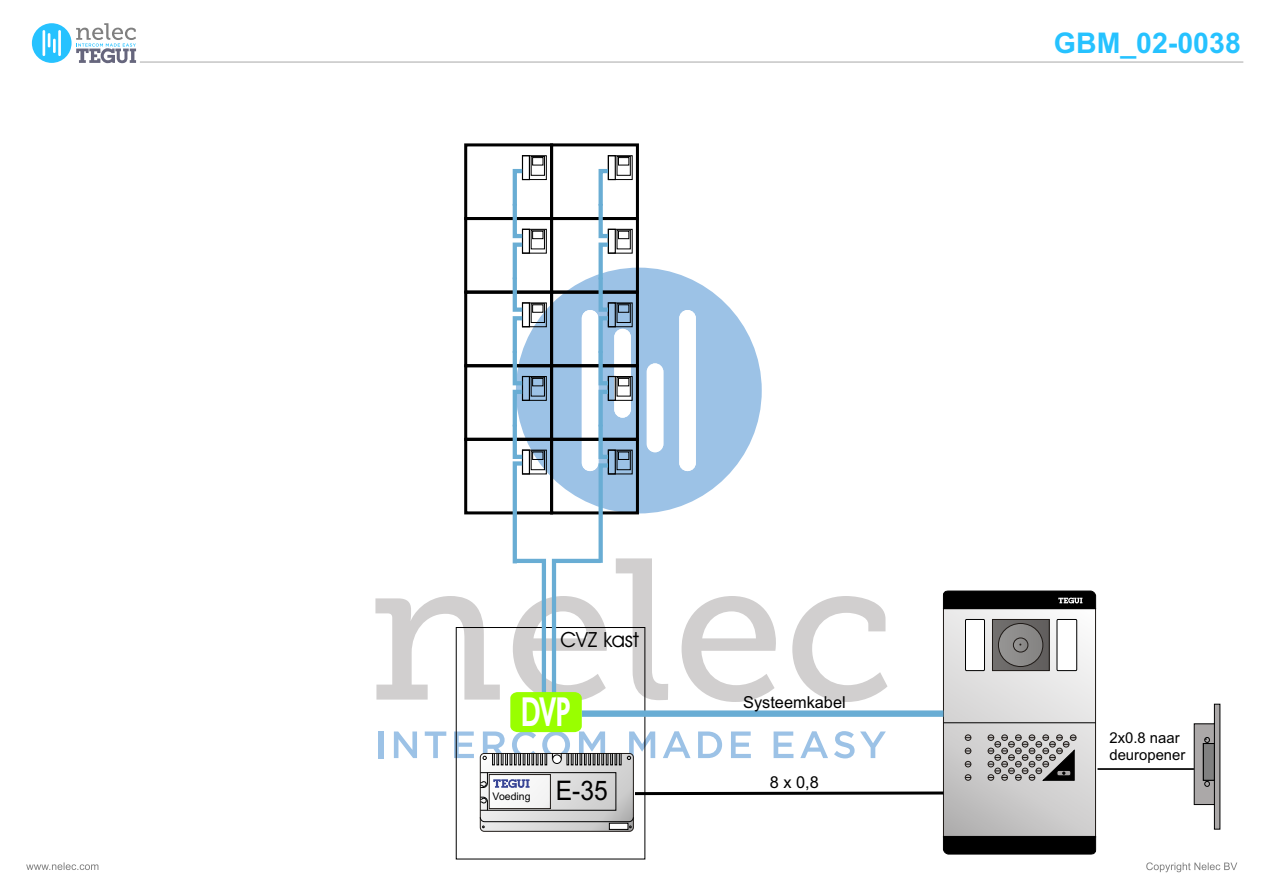
<style>
.page{position:relative;width:1263px;height:893px;background:#fff}
.page>*{position:absolute;margin:0;border:0;box-sizing:border-box;transform-origin:0 0}
.t1{font:700 40.2px "Avant Garde IT Cby BT";color:#fff;scale:.7 1}
.t2{font:700 28.5px "Arial";color:#26c2ff}
.t3{font:27px "Arial";color:#000;scale:.91 1}
.t4{font:21px "Avant Garde IT Cby BT";color:#000}
.t5{font:16.5px "Arial";color:#000}
.t6{font:15px/16.8px "Arial";color:#000}
.t7{font:10.5px "Arial";color:#000}
</style>
<div class="page">
<svg style="left:26px;top:862px;width:72px;height:8px"></svg>
<svg style="left:1146px;top:862px;width:91px;height:10px"></svg>
<hr style="left:140px;top:61px;width:1103px;height:2px;background:#ccc">
<svg style="left:633px;top:670px;width:35px;height:30px"></svg>
<svg style="left:681px;top:596px;width:95px;height:106px"></svg>
<svg style="left:792px;top:596px;width:95px;height:106px"></svg>
<svg style="left:663px;top:731px;width:27px;height:27px"></svg>
<svg style="left:698px;top:731px;width:24px;height:27px"></svg>
<svg style="left:731px;top:731px;width:20px;height:27px"></svg>
<svg style="left:773px;top:731px;width:20px;height:27px"></svg>
<svg style="left:800px;top:731px;width:28px;height:27px"></svg>
<svg style="left:834px;top:731px;width:20px;height:27px"></svg>
<svg style="left:860px;top:731px;width:26px;height:27px"></svg>
<svg style="left:621px;top:268px;width:141px;height:245px;fill:#9cc2e6"></svg>
<div style="left:614px;top:329px;width:17px;height:89px;background:#fff;border-radius:8px"></div>
<div style="left:679px;top:310px;width:17px;height:161px;background:#fff;border-radius:8px"></div>
<div style="left:647px;top:363px;width:16px;height:89px;background:#fff;border-radius:8px"></div>
<div style="left:32px;top:23px;width:40px;height:40px;background:#26c2ff;border-radius:50%"></div>
<hr style="left:43px;top:30px;width:2px;height:26px;background:#fff">
<svg style="left:48px;top:33px;width:2px;height:14px"></svg>
<hr style="left:58px;top:30px;width:3px;height:26px;background:#fff">
<hr style="left:53px;top:39px;width:3px;height:14px;background:#fff">
<svg style="left:76px;top:23px;width:60px;height:40px"></svg>
<div style="left:464px;top:143px;width:89px;height:77px;border:3px solid #000"></div>
<div style="left:550px;top:291px;width:89px;height:76px;border:3px solid #000"></div>
<div style="left:550px;top:364px;width:89px;height:77px;border:3px solid #000"></div>
<div style="left:550px;top:438px;width:89px;height:76px;border:3px solid #000"></div>
<div style="left:550px;top:217px;width:89px;height:77px;border:3px solid #000"></div>
<div style="left:550px;top:143px;width:89px;height:77px;border:3px solid #000"></div>
<div style="left:522px;top:155px;width:25px;height:25px;border:1px solid #000"></div>
<div style="left:522px;top:155px;width:8px;height:25px;border:1px solid #000"></div>
<div style="left:531px;top:156px;width:14px;height:19px;border:1px solid #000"></div>
<div style="left:617px;top:303px;width:13px;height:20px;border:1px solid #000"></div>
<div style="left:608px;top:376px;width:25px;height:25px;border:1px solid #000"></div>
<div style="left:617px;top:377px;width:13px;height:19px;border:1px solid #000"></div>
<div style="left:608px;top:450px;width:25px;height:24px;border:1px solid #000"></div>
<div style="left:618px;top:452px;width:11px;height:8px;border:1px solid #000"></div>
<div style="left:617px;top:451px;width:13px;height:19px;border:1px solid #000"></div>
<div style="left:618px;top:231px;width:11px;height:8px;border:1px solid #000"></div>
<div style="left:608px;top:155px;width:25px;height:25px;border:1px solid #000"></div>
<div style="left:608px;top:155px;width:8px;height:25px;border:1px solid #000"></div>
<div style="left:617px;top:156px;width:13px;height:19px;border:1px solid #000"></div>
<svg style="left:480px;top:753px;width:153px;height:78px;background:#d2d2d2"></svg>
<div style="left:480px;top:753px;width:154px;height:78px;border:1px solid #1f1a17;border-radius:4px"></div>
<div style="left:480px;top:772px;width:136px;height:38px;border:1px solid #000"></div>
<svg style="left:480px;top:797px;width:8px;height:14px"></svg>
<div style="left:489px;top:774px;width:61px;height:35px;background:#f6f6f6"></div>
<div style="left:489px;top:774px;width:62px;height:35px;border:1px solid #1f1a17"></div>
<svg style="left:627px;top:731px;width:28px;height:29px"></svg>
<svg style="left:480px;top:817px;width:154px;height:13px;background:#bebebe"></svg>
<svg style="left:480px;top:772px;width:49px;height:17px"></svg>
<svg style="left:945px;top:610px;width:149px;height:225px;background:#d7d6d6"></svg>
<div style="left:943px;top:608px;width:153px;height:229px;border:1px solid #1f1a17"></div>
<div style="left:943px;top:836px;width:153px;height:19px;background:#000"></div>
<div style="left:965px;top:734px;width:6px;height:7px;border:1px solid #1f1a17;border-radius:50%"></div>
<svg style="left:965px;top:735px;width:6px;height:5px"></svg>
<svg style="left:965px;top:761px;width:6px;height:6px"></svg>
<div style="left:965px;top:774px;width:6px;height:7px;border:1px solid #1f1a17;border-radius:50%"></div>
<svg style="left:965px;top:775px;width:6px;height:5px"></svg>
<svg style="left:965px;top:748px;width:6px;height:6px"></svg>
<div style="left:988px;top:734px;width:6px;height:7px;border:1px solid #1f1a17;border-radius:50%"></div>
<div style="left:1001px;top:734px;width:7px;height:7px;border:1px solid #1f1a17;border-radius:50%"></div>
<div style="left:1029px;top:734px;width:6px;height:7px;border:1px solid #1f1a17;border-radius:50%"></div>
<div style="left:1015px;top:734px;width:6px;height:7px;border:1px solid #1f1a17;border-radius:50%"></div>
<div style="left:1042px;top:734px;width:7px;height:7px;border:1px solid #1f1a17;border-radius:50%"></div>
<div style="left:1056px;top:734px;width:7px;height:7px;border:1px solid #1f1a17;border-radius:50%"></div>
<div style="left:1070px;top:734px;width:6px;height:7px;border:1px solid #1f1a17;border-radius:50%"></div>
<svg style="left:988px;top:735px;width:88px;height:46px;background:#959493"></svg>
<div style="left:965px;top:619px;width:20px;height:52px;background:#fff;border:1px solid #000"></div>
<svg style="left:994px;top:621px;width:53px;height:48px"></svg>
<div style="left:992px;top:619px;width:57px;height:52px;border:1px solid #1f1a17"></div>
<div style="left:1057px;top:619px;width:20px;height:52px;background:#fff;border:1px solid #000"></div>
<svg style="left:998px;top:623px;width:45px;height:43px"></svg>
<div style="left:998px;top:623px;width:45px;height:44px;border:1px solid #1f1a17;border-radius:50%"></div>
<svg style="left:1013px;top:638px;width:15px;height:14px"></svg>
<div style="left:1013px;top:638px;width:15px;height:14px;border:1px solid #1f1a17;border-radius:50%"></div>
<svg style="left:943px;top:590px;width:153px;height:19px;background:#101010"></svg>
<hr style="left:943px;top:722px;width:152px;height:1px;background:#000">
<hr style="left:1097px;top:768px;width:97px;height:2px;background:#000">
<svg style="left:1194px;top:704px;width:26px;height:126px"></svg>
<div style="left:582px;top:710px;width:361px;height:7px;background:#69add4"></div>
<svg style="left:632px;top:790px;width:314px;height:7px"></svg>
<svg style="left:375px;top:167px;width:246px;height:598px"></svg>
<h2 class="t2" style="left:1054px;top:33px;width:188px">GBM_02-0038</h2>
<h3 class="t4" style="left:560px;top:631px;width:80px">CVZ kast</h3>
<h1 class="t1" style="left:521px;top:696px;width:72px">DVP</h1>
<p class="t7" style="left:493px;top:793px;width:39px">Voeding</p>
<h3 class="t3" style="left:556px;top:781px;width:59px">E-35</h3>
<p class="t5" style="left:743px;top:696px;width:104px">Systeemkabel</p>
<p class="t5" style="left:770px;top:776px;width:51px">8 x 0,8</p>
<p class="t6" style="left:1109px;top:731px;width:77px">2x0.8 naar deuropener</p>
</div>
